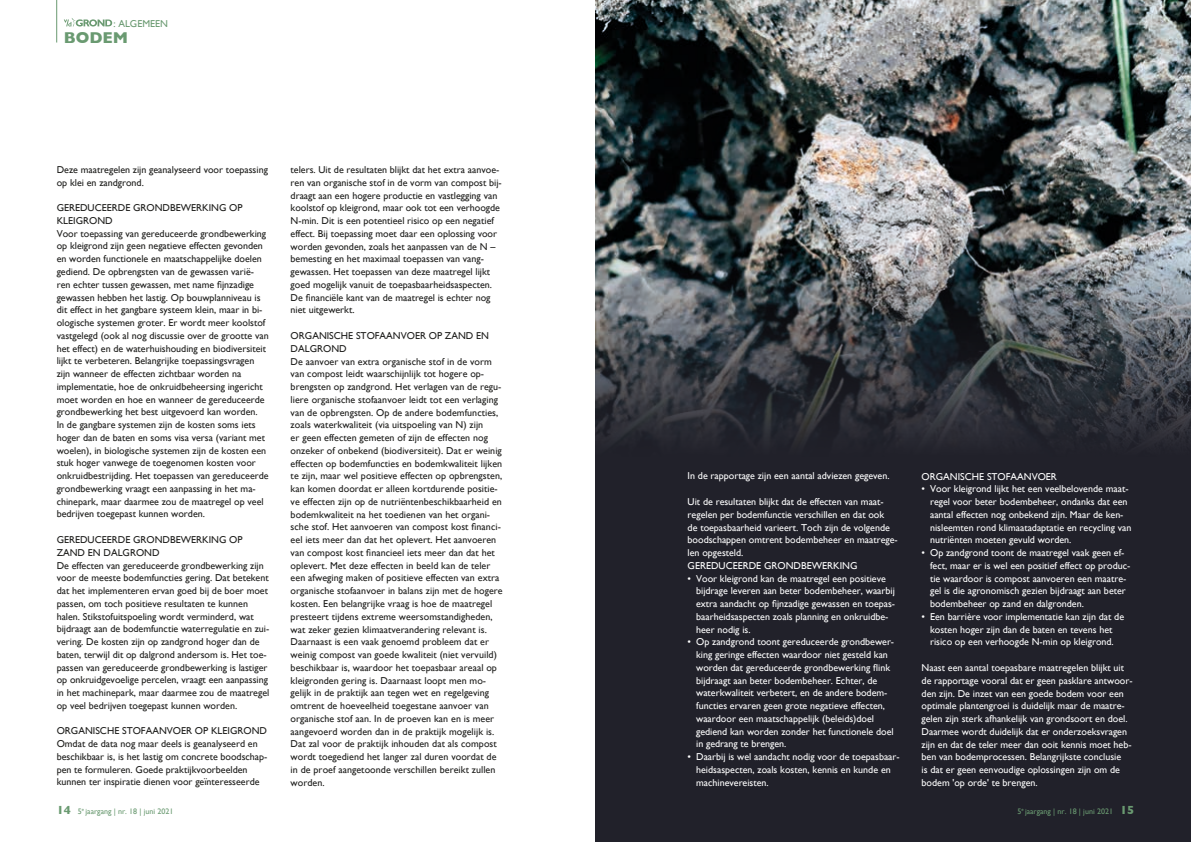
<style>
.page{position:relative;width:1191px;height:842px;background:#fff}
.page>*{position:absolute;margin:0;border:0;box-sizing:border-box;transform-origin:0 0}
.t1{font:700 16px "Gill Sans";color:#6a9a71}
.t2{font:10px/12.8px "Gill Sans";color:#1d1d1b}
.t3{font:10px/12.8px "Gill Sans";color:#fff}
.t4{font:10px "Gill Sans";color:#6a9a71}
.t5{font:8px "Gill Sans";color:#6a9a71}
.s1{font-weight:700;font-size:12px}
</style>
<div class="page">
<div style="left:595px;top:0;width:596px;height:842px;background:#21212a"></div>
<img style="left:595px;top:0;width:596px;height:441px">
<hr style="left:56px;top:0;width:1px;height:43px;background:#6a9a71">
<svg style="left:64px;top:18px;width:48px;height:9px"></svg>
<p class="t4" style="left:113px;top:17px;width:56px">: ALGEMEEN</p>
<h1 class="t1" style="left:64px;top:24px;width:66px">BODEM</h1>
<p class="t2" style="left:57px;top:163px;width:213px">Deze maatregelen zijn geanalyseerd voor toepassing op klei en zandgrond.</p>
<p class="t2" style="left:57px;top:201px;width:213px">GEREDUCEERDE GRONDBEWERKING OP KLEIGROND<br>Voor toepassing van gereduceerde grondbewerking op kleigrond zijn geen negatieve effecten gevonden en worden functionele en maatschappelijke doelen gediend. De opbrengsten van de gewassen varië&shy;ren echter tussen gewassen, met name fijnzadige gewassen hebben het lastig. Op bouwplanniveau is dit effect in het gangbare systeem klein, maar in bi&shy;ologische systemen groter. Er wordt meer koolstof vastgelegd (ook al nog discussie over de grootte van het effect) en de waterhuishouding en biodiversiteit lijkt te verbeteren. Belangrijke toepassingsvragen zijn wanneer de effecten zichtbaar worden na implementatie, hoe de onkruidbeheersing ingericht moet worden en hoe en wanneer de gereduceerde grondbewerking het best uitgevoerd kan worden.<br>In de gangbare systemen zijn de kosten soms iets hoger dan de baten en soms visa versa (variant met woelen), in biologische systemen zijn de kosten een stuk hoger vanwege de toegenomen kosten voor onkruidbestrijding. Het toepassen van gereduceerde grondbewerking vraagt een aanpassing in het ma&shy;chinepark, maar daarmee zou de maatregel op veel bedrijven toegepast kunnen worden.</p>
<p class="t2" style="left:57px;top:533px;width:214px">GEREDUCEERDE GRONDBEWERKING OP ZAND EN DALGROND<br>De effecten van gereduceerde grondbewerking zijn voor de meeste bodemfuncties gering. Dat betekent dat het implementeren ervan goed bij de boer moet passen, om toch positieve resultaten te kunnen halen. Stikstofuitspoeling wordt verminderd, wat bijdraagt aan de bodemfunctie waterregulatie en zui&shy;vering. De kosten zijn op zandgrond hoger dan de baten, terwijl dit op dalgrond andersom is. Het toe&shy;passen van gereduceerde grondbewerking is lastiger op onkruidgevoelige percelen, vraagt een aanpassing in het machinepark, maar daarmee zou de maatregel op veel bedrijven toegepast kunnen worden.</p>
<p class="t2" style="left:57px;top:724px;width:212px">ORGANISCHE STOFAANVOER OP KLEIGROND Omdat de data nog maar deels is geanalyseerd en beschikbaar is, is het lastig om concrete boodschap&shy;pen te formuleren. Goede praktijkvoorbeelden kunnen ter inspiratie dienen voor geïnteresseerde</p>
<p class="t2" style="left:291px;top:163px;width:213px">telers. Uit de resultaten blijkt dat het extra aanvoe&shy;ren van organische stof in de vorm van compost bij&shy;draagt aan een hogere productie en vastlegging van koolstof op kleigrond, maar ook tot een verhoogde N-min. Dit is een potentieel risico op een negatief effect. Bij toepassing moet daar een oplossing voor worden gevonden, zoals het aanpassen van de N – bemesting en het maximaal toepassen van vang&shy;gewassen. Het toepassen van deze maatregel lijkt goed mogelijk vanuit de toepasbaarheidsaspecten.<br>De financiële kant van de maatregel is echter nog niet uitgewerkt.</p>
<p class="t2" style="left:291px;top:329px;width:213px">ORGANISCHE STOFAANVOER OP ZAND EN DALGROND<br>De aanvoer van extra organische stof in de vorm van compost leidt waarschijnlijk tot hogere op&shy;brengsten op zandgrond. Het verlagen van de regu&shy;liere organische stofaanvoer leidt tot een verlaging van de opbrengsten. Op de andere bodemfuncties, zoals waterkwaliteit (via uitspoeling van N) zijn<br>er geen effecten gemeten of zijn de effecten nog onzeker of onbekend (biodiversiteit). Dat er weinig effecten op bodemfuncties en bodemkwaliteit lijken te zijn, maar wel positieve effecten op opbrengsten, kan komen doordat er alleen kortdurende positie&shy;ve effecten zijn op de nutriëntenbeschikbaarheid en bodemkwaliteit na het toedienen van het organi&shy;sche stof. Het aanvoeren van compost kost financi&shy;eel iets meer dan dat het oplevert. Het aanvoeren van compost kost financieel iets meer dan dat het oplevert. Met deze effecten in beeld kan de teler een afweging maken of positieve effecten van extra organische stofaanvoer in balans zijn met de hogere kosten. Een belangrijke vraag is hoe de maatregel presteert tijdens extreme weersomstandigheden, wat zeker gezien klimaatverandering relevant is.<br>Daarnaast is een vaak genoemd probleem dat er weinig compost van goede kwaliteit (niet vervuild) beschikbaar is, waardoor het toepasbaar areaal op kleigronden gering is. Daarnaast loopt men mo&shy;gelijk in de praktijk aan tegen wet en regelgeving omtrent de hoeveelheid toegestane aanvoer van organische stof aan. In de proeven kan en is meer aangevoerd worden dan in de praktijk mogelijk is.<br>Dat zal voor de praktijk inhouden dat als compost wordt toegediend het langer zal duren voordat de in de proef aangetoonde verschillen bereikt zullen worden.</p>
<p class="t3" style="left:687px;top:470px;width:203px">In de rapportage zijn een aantal adviezen gegeven.</p>
<p class="t3" style="left:687px;top:495px;width:212px">Uit de resultaten blijkt dat de effecten van maat&shy;regelen per bodemfunctie verschillen en dat ook<br>de toepasbaarheid varieert. Toch zijn de volgende boodschappen omtrent bodembeheer en maatrege&shy;len opgesteld.<br>GEREDUCEERDE GRONDBEWERKING</p>
<p class="t3" style="left:696px;top:572px;width:200px;text-indent:-8px">• Voor kleigrond kan de maatregel een positieve bijdrage leveren aan beter bodembeheer, waarbij extra aandacht op fijnzadige gewassen en toepas&shy;baarheidsaspecten zoals planning en onkruidbe&shy;heer nodig is.</p>
<p class="t3" style="left:696px;top:635px;width:199px;text-indent:-8px">• Op zandgrond toont gereduceerde grondbewer&shy;king geringe effecten waardoor niet gesteld kan worden dat gereduceerde grondbewerking flink bijdraagt aan beter bodembeheer. Echter, de waterkwaliteit verbetert, en de andere bodem&shy;functies ervaren geen grote negatieve effecten, waardoor een maatschappelijk (beleids)doel gediend kan worden zonder het functionele doel in gedrang te brengen.</p>
<p class="t3" style="left:696px;top:750px;width:205px;text-indent:-8px">• Daarbij is wel aandacht nodig voor de toepasbaar&shy;heidsaspecten, zoals kosten, kennis en kunde en machinevereisten.</p>
<p class="t3" style="left:921px;top:470px;width:137px">ORGANISCHE STOFAANVOER</p>
<p class="t3" style="left:930px;top:482px;width:203px;text-indent:-8px">• Voor kleigrond lijkt het een veelbelovende maat&shy;regel voor beter bodembeheer, ondanks dat een aantal effecten nog onbekend zijn. Maar de ken&shy;nisleemten rond klimaatadaptatie en recycling van nutriënten moeten gevuld worden.</p>
<p class="t3" style="left:930px;top:546px;width:202px;text-indent:-8px">• Op zandgrond toont de maatregel vaak geen ef&shy;fect, maar er is wel een positief effect op produc&shy;tie waardoor is compost aanvoeren een maatre&shy;gel is die agronomisch gezien bijdraagt aan beter bodembeheer op zand en dalgronden.</p>
<p class="t3" style="left:921px;top:610px;width:204px;text-align:center">• Een barrière voor implementatie kan zijn dat de kosten hoger zijn dan de baten en tevens het risico op een verhoogde N-min op kleigrond.</p>
<p class="t3" style="left:921px;top:661px;width:212px">Naast een aantal toepasbare maatregelen blijkt uit de rapportage vooral dat er geen pasklare antwoor&shy;den zijn. De inzet van een goede bodem voor een optimale plantengroei is duidelijk maar de maatre&shy;gelen zijn sterk afhankelijk van grondsoort en doel.<br>Daarmee wordt duidelijk dat er onderzoeksvragen zijn en dat de teler meer dan ooit kennis moet heb&shy;ben van bodemprocessen. Belangrijkste conclusie<br>is dat er geen eenvoudige oplossingen zijn om de bodem 'op orde' te brengen.</p>
<p class="t5" style="left:57px;top:806px;width:118px"><span class="s1">14</span> 5<sup>e</sup> jaargang | nr. 18 | juni 2021</p>
<p class="t5" style="left:1017px;top:806px;width:118px">5<sup>e</sup> jaargang | nr. 18 | juni 2021 <span class="s1">15</span></p>
</div>
